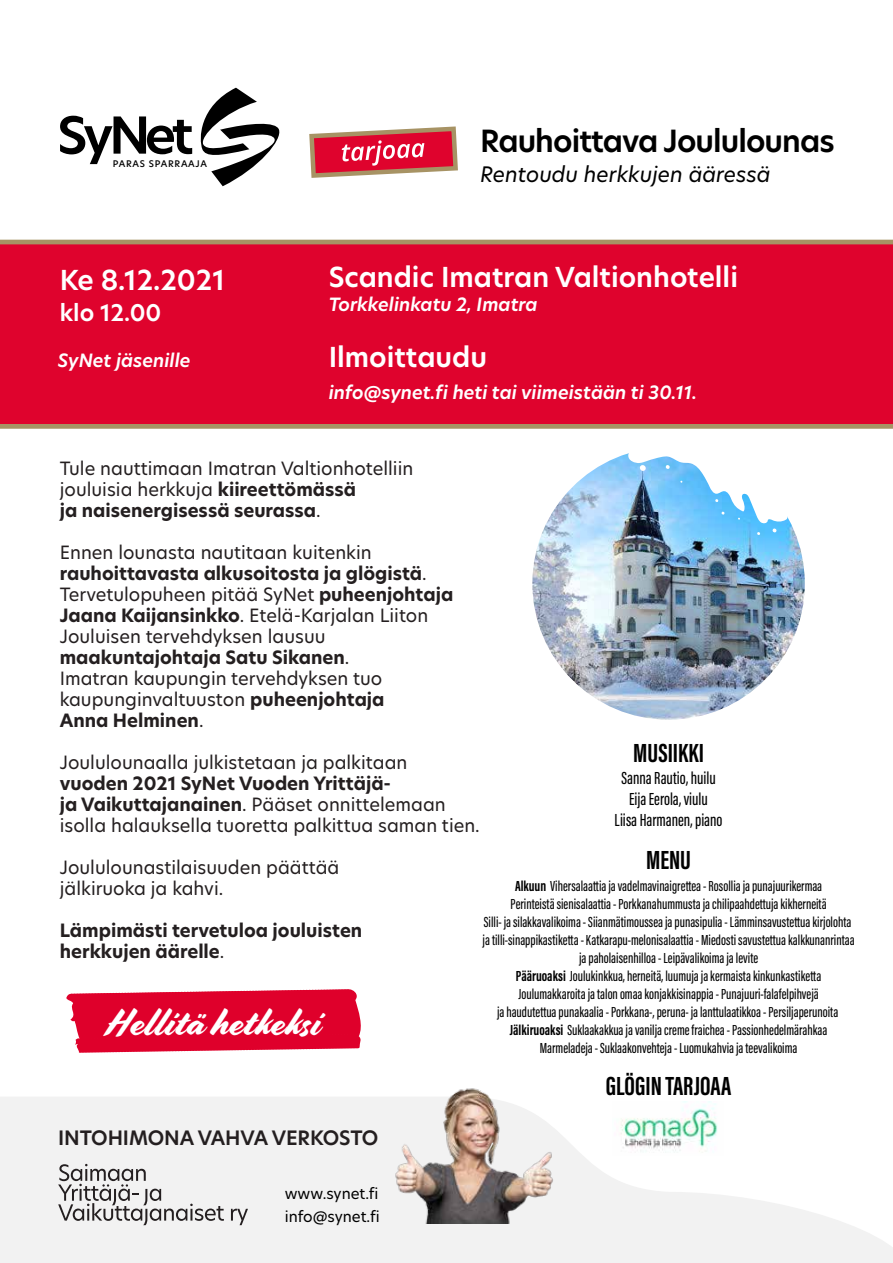
<style>
.page{position:relative;width:893px;height:1263px;background:#fff}
.page>*{position:absolute;margin:0;border:0;box-sizing:border-box;transform-origin:0 0}
.t1{font:37.5px "Cortado";letter-spacing:.01em;color:#fff}
.t2{font:600 30px "Hero New";letter-spacing:-.03em;color:#000}
.t3{font:600 27px "Hero New";color:#fff}
.t4{font:700 27px "Acumin Pro Extra Cond";color:#000}
.t5{font:600 22.5px "Hero New";color:#fff}
.t6{font:italic 21px "Hero New";color:#000}
.t7{font:600 19.5px "Hero New";letter-spacing:-.005em;color:#241f20}
.t8{font:18px/21px "Hero New";color:#241f20}
.t9{font:italic 600 18px "Hero New";color:#fff}
.t10{font:500 18px/21px "Acumin Pro Extra Cond";color:#000;text-align:center}
.t11{font:700 18px/21px "Hero New";color:#241f20}
.t12{font:500 15px/18px "Acumin Pro Extra Cond";color:#000;text-align:center}
.t13{font:15px/22.6px "Hero New";color:#000}
.t14{font:500 9px "Hero New";letter-spacing:.08em;color:#020202}
.s1{font-weight:700}
.s2{font-weight:400}
</style>
<div class="page">
<svg style="left:0;top:1097px;width:893px;height:166px;fill:#f2f2f2"></svg>
<svg style="left:58px;top:1164px;width:166px;height:61px"></svg>
<svg style="left:231px;top:1209px;width:17px;height:16px"></svg>
<div style="left:0;top:240px;width:893px;height:189px;background:#df032d"></div>
<svg style="left:66px;top:989px;width:295px;height:64px;background:#e21b41"></svg>
<svg style="left:60px;top:116px;width:132px;height:48px"></svg>
<svg style="left:200px;top:88px;width:80px;height:98px"></svg>
<svg style="left:309px;top:126px;width:149px;height:52px"></svg>
<img style="left:391px;top:1088px;width:177px;height:135px">
<img style="left:532px;top:447px;width:273px;height:273px;border-radius:136px">
<svg style="left:628px;top:447px;width:159px;height:88px"></svg>
<img style="left:613px;top:1101px;width:110px;height:54px">
<p class="t14" style="left:113px;top:158px;width:96px">PARAS SPARRAAJA</p>
<h3 class="t3" style="left:60px;top:261px;width:167px">Ke 8.12.2021</h3>
<h3 class="t5" style="left:60px;top:298px;width:103px">klo 12.00</h3>
<p class="t9" style="left:58px;top:348px;width:134px">SyNet jäsenille</p>
<h2 class="t2" style="left:480px;top:120px;width:356px">Rauhoittava Joululounas</h2>
<h3 class="t6" style="left:480px;top:160px;width:292px">Rentoudu herkkujen ääressä</h3>
<h3 class="t3" style="left:329px;top:259px;width:411px">Scandic Imatran Valtionhotelli</h3>
<p class="t9" style="left:329px;top:292px;width:210px">Torkkelinkatu 2, Imatra</p>
<h3 class="t3" style="left:329px;top:339px;width:160px">Ilmoittaudu</h3>
<p class="t9" style="left:329px;top:380px;width:370px">info@synet.fi heti tai viimeistään ti 30.11.</p>
<p class="t8" style="left:60px;top:458px;width:355px">Tule nauttimaan Imatran Valtionhotelliin jouluisia herkkuja <span class="s1">kiireettömässä<br>ja naisenergisessä seurassa</span>.</p>
<p class="t8" style="left:60px;top:542px;width:395px">Ennen lounasta nautitaan kuitenkin <span class="s1">rauhoittavasta alkusoitosta ja glögistä</span>.<br>Tervetulopuheen pitää SyNet <span class="s1">puheenjohtaja Jaana Kaijansinkko</span>. Etelä-Karjalan Liiton Jouluisen tervehdyksen lausuu <span class="s1">maakuntajohtaja Satu Sikanen</span>.<br>Imatran kaupungin tervehdyksen tuo kaupunginvaltuuston <span class="s1">puheenjohtaja<br>Anna Helminen</span>.</p>
<p class="t8" style="left:60px;top:752px;width:349px">Joululounaalla julkistetaan ja palkitaan</p>
<p class="t8" style="left:60px;top:773px;width:422px"><span class="s1">vuoden 2021 SyNet Vuoden Yrittäjä-<br>ja Vaikuttajanainen</span>. Pääset onnittelemaan isolla halauksella tuoretta palkittua saman tien.</p>
<p class="t8" style="left:60px;top:857px;width:281px">Joululounastilaisuuden päättää jälkiruoka ja kahvi.</p>
<p class="t11" style="left:60px;top:920px;width:304px">Lämpimästi tervetuloa jouluisten herkkujen äärelle<span class="s2">.</span></p>
<h3 class="t4" style="left:633px;top:736px;width:72px">MUSIIKKI</h3>
<p class="t10" style="left:615px;top:768px;width:110px">Sanna Rautio, huilu<br>Eija Eerola, viulu<br>Liisa Harmanen, piano</p>
<h3 class="t4" style="left:646px;top:843px;width:46px">MENU</h3>
<p class="t12" style="left:483px;top:877px;width:374px"><span class="s1">Alkuun</span> Vihersalaattia ja vadelmavinaigrettea - Rosollia ja punajuurikermaa<br>Perinteistä sienisalaattia - Porkkanahummusta ja chilipaahdettuja kikherneitä<br>Silli- ja silakkavalikoima - Siianmätimoussea ja punasipulia - Lämminsavustettua kirjolohta ja tilli-sinappikastiketta - Katkarapu-melonisalaattia - Miedosti savustettua kalkkunanrintaa ja paholaisenhilloa - Leipävalikoima ja levite<br><span class="s1">Pääruoaksi</span> Joulukinkkua, herneitä, luumuja ja kermaista kinkunkastiketta Joulumakkaroita ja talon omaa konjakkisinappia - Punajuuri-falafelpihvejä<br>ja haudutettua punakaalia - Porkkana-, peruna- ja lanttulaatikkoa - Persiljaperunoita <span class="s1">Jälkiruoaksi</span> Suklaakakkua ja vanilja creme fraichea - Passionhedelmärahkaa Marmeladeja - Suklaakonvehteja - Luomukahvia ja teevalikoima</p>
<h1 class="t1" style="left:106px;top:1000px;width:215px">Hellitä hetkeksi</h1>
<h3 class="t7" style="left:58px;top:1125px;width:322px">INTOHIMONA VAHVA VERKOSTO</h3>
<p class="t13" style="left:285px;top:1182px;width:96px">www.synet.fi info@synet.fi</p>
<h3 class="t4" style="left:606px;top:1069px;width:127px">GLÖGIN TARJOAA</h3>
</div>
